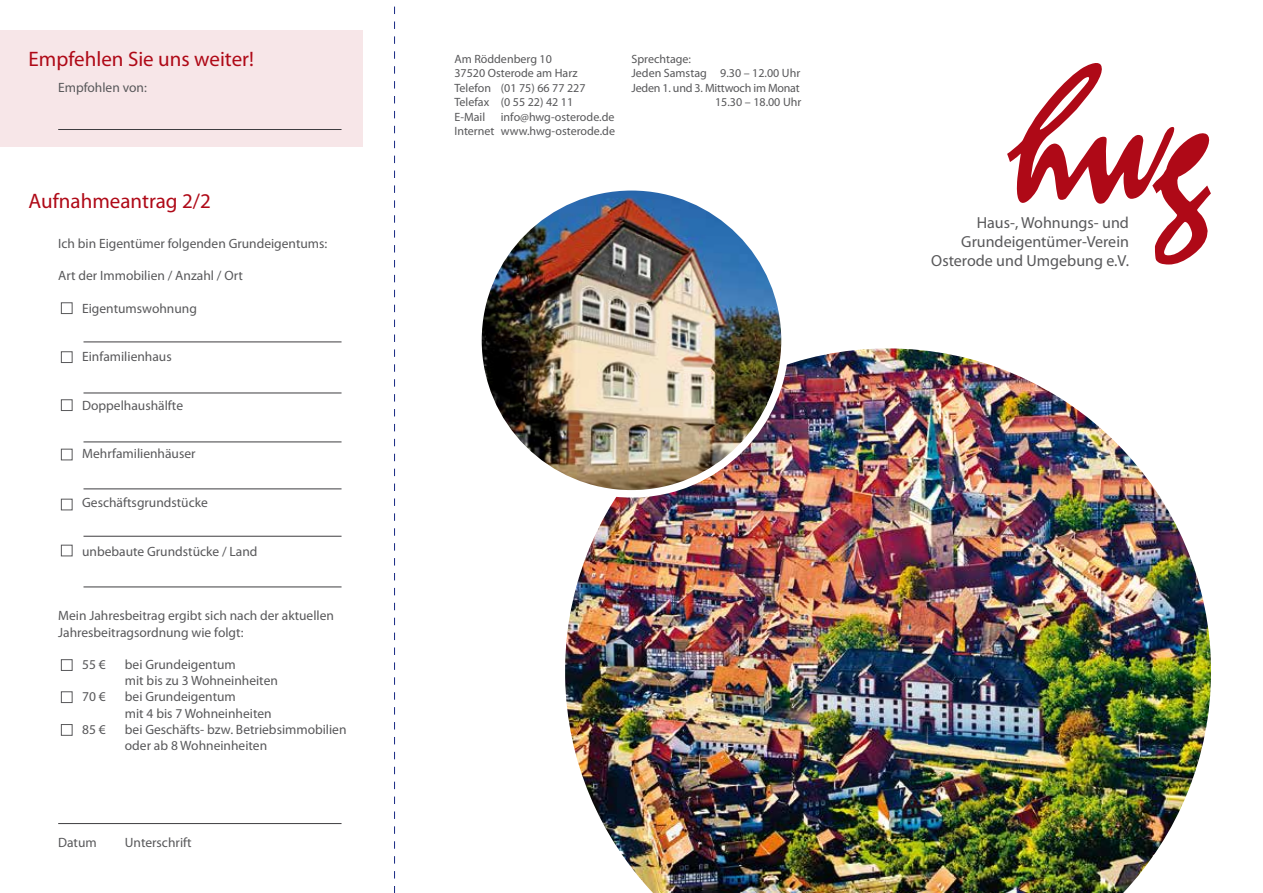
<style>
.page{position:relative;width:1263px;height:893px;background:#fff}
.page>*{position:absolute;margin:0;border:0;box-sizing:border-box;transform-origin:0 0}
.t1{font:21px "Myriad Pro";color:#af0917}
.t2{font:16.05px/19.2px "Myriad Pro";color:#58585a;text-align:right}
.t3{font:13.5px/16.2px "Myriad Pro";color:#58585a}
.t4{font:12px/14.4px "Myriad Pro";color:#58585a}
.t5{font:12px "Myriad Pro";letter-spacing:-.02em;color:#58585a}
</style>
<div class="page">
<div style="left:0;top:31px;width:363px;height:116px;background:#f7e6e8"></div>
<img style="left:565px;top:348px;width:646px;height:545px">
<img style="left:483px;top:192px;width:302px;height:300px">
<div style="left:474px;top:183px;width:315px;height:315px;border:8px solid #fff;border-radius:50%"></div>
<svg style="left:394px;top:6px;width:1px;height:887px"></svg>
<div style="left:61px;top:302px;width:12px;height:12px;border:1px solid #58585a"></div>
<div style="left:61px;top:351px;width:12px;height:12px;border:1px solid #58585a"></div>
<div style="left:61px;top:399px;width:12px;height:12px;border:1px solid #58585a"></div>
<div style="left:61px;top:449px;width:12px;height:11px;border:1px solid #58585a"></div>
<div style="left:61px;top:499px;width:12px;height:11px;border:1px solid #58585a"></div>
<div style="left:61px;top:545px;width:12px;height:11px;border:1px solid #58585a"></div>
<div style="left:61px;top:659px;width:12px;height:12px;border:1px solid #58585a"></div>
<div style="left:61px;top:691px;width:12px;height:12px;border:1px solid #58585a"></div>
<div style="left:61px;top:724px;width:12px;height:12px;border:1px solid #58585a"></div>
<hr style="left:58px;top:129px;width:284px;height:1px;background:#3e3d40">
<hr style="left:84px;top:342px;width:258px;height:1px;background:#3e3d40">
<hr style="left:84px;top:393px;width:258px;height:1px;background:#3e3d40">
<hr style="left:84px;top:442px;width:258px;height:1px;background:#3e3d40">
<hr style="left:84px;top:489px;width:258px;height:1px;background:#3e3d40">
<hr style="left:84px;top:536px;width:258px;height:1px;background:#3e3d40">
<hr style="left:84px;top:587px;width:258px;height:1px;background:#3e3d40">
<hr style="left:58px;top:823px;width:284px;height:1px;background:#3e3d40">
<svg style="left:1007px;top:63px;width:204px;height:202px"></svg>
<h1 class="t1" style="left:29px;top:47px;width:227px">Empfehlen Sie uns weiter!</h1>
<p class="t4" style="left:631px;top:52px;width:61px">Sprechtage:</p>
<p class="t4" style="left:631px;top:66px;width:170px">Jeden Samstag 9.30 – 12.00 Uhr</p>
<p class="t5" style="left:631px;top:81px;width:170px">Jeden 1. und 3. Mittwoch im Monat</p>
<p class="t4" style="left:715px;top:95px;width:88px">15.30 – 18.00 Uhr</p>
<p class="t4" style="left:454px;top:52px;width:133px">Am Röddenberg 10<br>37520 Osterode am Harz<br>Telefon (01 75) 66 77 227<br>Telefax (0 55 22) 42 11<br>E-Mail</p>
<p class="t3" style="left:58px;top:80px;width:90px">Empfohlen von:</p>
<p class="t4" style="left:454px;top:110px;width:162px;text-align:right">info@hwg-osterode.de<br>Internet www.hwg-osterode.de</p>
<h1 class="t1" style="left:29px;top:190px;width:184px">Aufnahmeantrag 2/2</h1>
<p class="t3" style="left:58px;top:235px;width:271px">Ich bin Eigentümer folgenden Grundeigentums:</p>
<p class="t3" style="left:58px;top:268px;width:186px">Art der Immobilien / Anzahl / Ort</p>
<p class="t3" style="left:82px;top:300px;width:116px">Eigentumswohnung</p>
<p class="t3" style="left:82px;top:349px;width:91px">Einfamilienhaus</p>
<p class="t3" style="left:82px;top:397px;width:102px">Doppelhaushälfte</p>
<p class="t3" style="left:82px;top:446px;width:115px">Mehrfamilienhäuser</p>
<p class="t3" style="left:82px;top:495px;width:127px">Geschäftsgrundstücke</p>
<p class="t3" style="left:82px;top:543px;width:177px">unbebaute Grundstücke / Land</p>
<p class="t3" style="left:58px;top:608px;width:277px">Mein Jahresbeitrag ergibt sich nach der aktuellen<br>Jahresbeitragsordnung wie folgt:</p>
<p class="t3" style="left:82px;top:657px;width:25px">55 €</p>
<p class="t3" style="left:125px;top:657px;width:155px">bei Grundeigentum<br>mit bis zu 3 Wohneinheiten</p>
<p class="t3" style="left:82px;top:689px;width:25px">70 €</p>
<p class="t3" style="left:125px;top:689px;width:148px">bei Grundeigentum<br>mit 4 bis 7 Wohneinheiten</p>
<p class="t3" style="left:82px;top:721px;width:25px">85 €</p>
<p class="t3" style="left:125px;top:721px;width:223px">bei Geschäfts- bzw. Betriebsimmobilien oder ab 8 Wohneinheiten</p>
<p class="t3" style="left:58px;top:835px;width:40px">Datum</p>
<p class="t3" style="left:125px;top:835px;width:68px">Unterschrift</p>
<p class="t2" style="left:931px;top:213px;width:199px">Haus-, Wohnungs- und<br>Grundeigentümer-Verein<br>Osterode und Umgebung e.V.</p>
</div>
